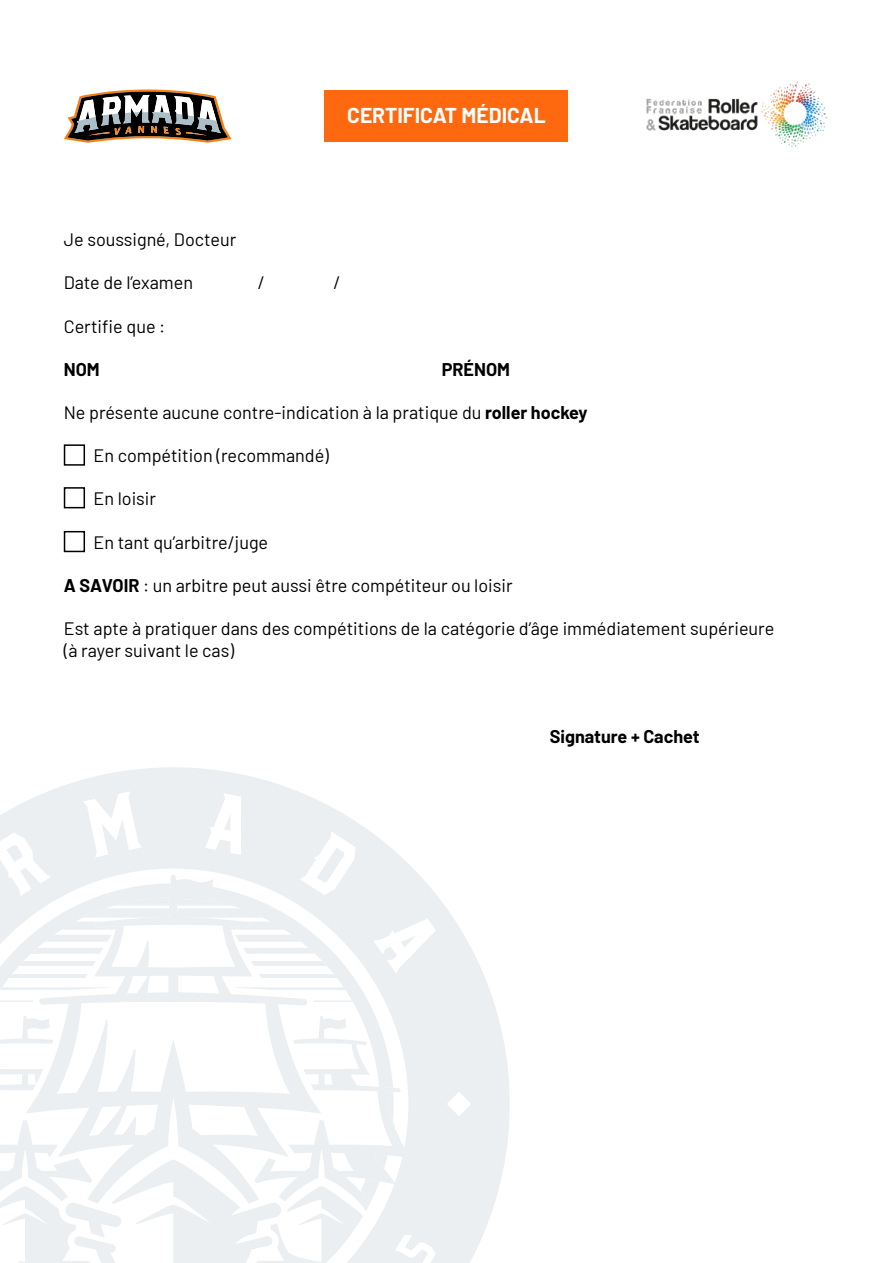
<style>
.page{position:relative;width:893px;height:1263px;background:#fff}
.page>*{position:absolute;margin:0;border:0;box-sizing:border-box;transform-origin:0 0}
.t1{font:700 21px "Barlow";color:#fff}
.t2{font:18px/21.6px "Barlow";color:#000}
.t3{font:700 18px "Barlow";color:#000}
.s1{font-weight:700}
</style>
<div class="page">
<svg style="left:0;top:767px;width:510px;height:496px;fill:#eceff1"></svg>
<div style="left:64px;top:444px;width:21px;height:22px;background:#fff;border:2px solid #000"></div>
<div style="left:64px;top:487px;width:21px;height:21px;background:#fff;border:2px solid #000"></div>
<div style="left:64px;top:531px;width:21px;height:21px;background:#fff;border:2px solid #000"></div>
<div style="left:325px;top:91px;width:243px;height:51px;background:#fe6910"></div>
<svg style="left:64px;top:89px;width:168px;height:54px"></svg>
<img style="left:646px;top:81px;width:181px;height:66px">
<p class="t1" style="left:347px;top:100px;width:200px">CERTIFICAT MÉDICAL</p>
<p class="t2" style="left:64px;top:227px;width:174px">Je soussigné, Docteur</p>
<p class="t2" style="left:64px;top:271px;width:131px">Date de l’examen</p>
<p class="t2" style="left:258px;top:271px;width:9px">/</p>
<p class="t2" style="left:333px;top:271px;width:9px">/</p>
<p class="t2" style="left:64px;top:314px;width:103px">Certifie que :</p>
<p class="t3" style="left:64px;top:356px;width:38px">NOM</p>
<p class="t3" style="left:442px;top:356px;width:70px">PRÉNOM</p>
<p class="t2" style="left:64px;top:400px;width:525px">Ne présente aucune contre-indication à la pratique du <span class="s1">roller hockey</span></p>
<p class="t2" style="left:94px;top:443px;width:237px">En compétition (recommandé)</p>
<p class="t2" style="left:94px;top:487px;width:64px">En loisir</p>
<p class="t2" style="left:94px;top:530px;width:176px">En tant qu’arbitre/juge</p>
<p class="t2" style="left:64px;top:573px;width:450px"><span class="s1">A SAVOIR</span> : un arbitre peut aussi être compétiteur ou loisir</p>
<p class="t2" style="left:64px;top:616px;width:712px">Est apte à pratiquer dans des compétitions de la catégorie d’âge immédiatement supérieure (à rayer suivant le cas)</p>
<p class="t3" style="left:550px;top:723px;width:151px">Signature + Cachet</p>
</div>
